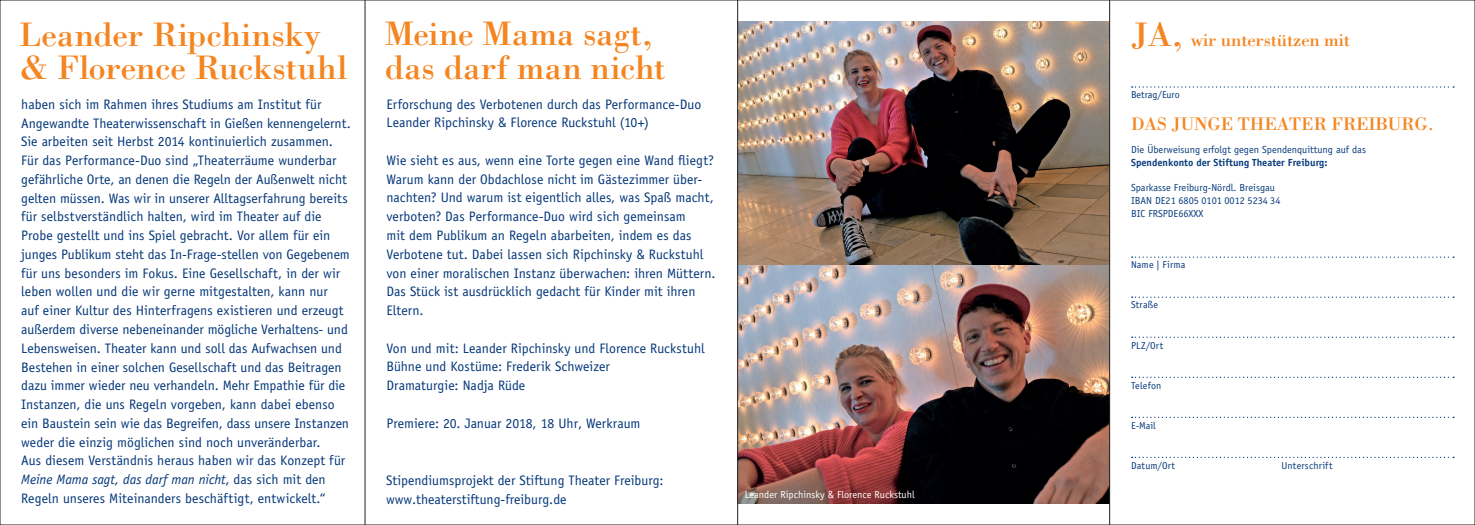
<style>
.page{position:relative;width:1475px;height:525px;background:#fff}
.page>*{position:absolute;margin:0;border:0;box-sizing:border-box;transform-origin:0 0}
.t1{font:35px/33.8px "Bodoni LT Std";letter-spacing:-.005em;color:#f58520}
.t2{font:18.75px "Bodoni LT Std";letter-spacing:-.01em;color:#f58520}
.t3{font:13.75px/18.8px "Officina Sans LT";color:#033679}
.t4{font:10.25px/12.8px "Officina Sans LT";color:#0a3d7d}
.t5{font:700 10.25px "Officina Sans LT";color:#0a3d7d}
.t6{font:10.25px "Officina Sans LT";color:#fff}
.t7{font:10px "Officina Sans LT";letter-spacing:.015em;color:#033679}
.s1{font-style:italic}
.s2{font-size:35px}
</style>
<div class="page">
<svg style="left:1131px;top:86px;width:322px;height:2px"></svg>
<svg style="left:1131px;top:256px;width:322px;height:2px"></svg>
<svg style="left:1131px;top:296px;width:322px;height:2px"></svg>
<svg style="left:1131px;top:336px;width:322px;height:2px"></svg>
<svg style="left:1131px;top:376px;width:322px;height:2px"></svg>
<svg style="left:1131px;top:416px;width:322px;height:2px"></svg>
<svg style="left:1131px;top:456px;width:322px;height:2px"></svg>
<img style="left:738px;top:264px;width:371px;height:239px">
<img style="left:738px;top:21px;width:371px;height:243px">
<hr style="left:737px;top:0;width:1px;height:524px;background:#231f20">
<hr style="left:1109px;top:0;width:1px;height:524px;background:#231f20">
<hr style="left:365px;top:0;width:1px;height:524px;background:#231f20">
<h1 class="t1" style="left:19px;top:17px;width:329px">Leander Ripchinsky &amp; Florence Ruckstuhl</h1>
<p class="t3" style="left:21px;top:95px;width:331px">haben sich im Rahmen ihres Studiums am Institut für Angewandte Theaterwissenschaft in Gießen kennengelernt.<br>Sie arbeiten seit Herbst 2014 kontinuierlich zusammen.<br>Für das Performance-Duo sind „Theaterräume wunderbar gefährliche Orte, an denen die Regeln der Außenwelt nicht gelten müssen. Was wir in unserer Alltagserfahrung bereits für selbstverständlich halten, wird im Theater auf die Probe gestellt und ins Spiel gebracht. Vor allem für ein junges Publikum steht das In-Frage-stellen von Gegebenem für uns besonders im Fokus. Eine Gesellschaft, in der wir leben wollen und die wir gerne mitgestalten, kann nur<br>auf einer Kultur des Hinterfragens existieren und erzeugt außerdem diverse nebeneinander mögliche Verhaltens- und Lebensweisen. Theater kann und soll das Aufwachsen und Bestehen in einer solchen Gesellschaft und das Beitragen dazu immer wieder neu verhandeln. Mehr Empathie für die Instanzen, die uns Regeln vorgeben, kann dabei ebenso ein Baustein sein wie das Begreifen, dass unsere Instanzen weder die einzig möglichen sind noch unveränderbar.<br>Aus diesem Verständnis heraus haben wir das Konzept für <span class="s1">Meine Mama sagt, das darf man nicht</span>, das sich mit den Regeln unseres Miteinanders beschäftigt, entwickelt.“</p>
<h1 class="t1" style="left:384px;top:16px;width:282px">Meine Mama sagt, das darf man nicht</h1>
<p class="t3" style="left:386px;top:94px;width:316px">Erforschung des Verbotenen durch das Performance-Duo<br>Leander Ripchinsky &amp; Florence Ruckstuhl (10+)</p>
<p class="t3" style="left:386px;top:151px;width:330px">Wie sieht es aus, wenn eine Torte gegen eine Wand fliegt?<br>Warum kann der Obdachlose nicht im Gästezimmer über&shy;nachten? Und warum ist eigentlich alles, was Spaß macht, verboten? Das Performance-Duo wird sich gemeinsam<br>mit dem Publikum an Regeln abarbeiten, indem es das Verbotene tut. Dabei lassen sich Ripchinsky &amp; Ruckstuhl von einer moralischen Instanz überwachen: ihren Müttern.<br>Das Stück ist ausdrücklich gedacht für Kinder mit ihren Eltern.</p>
<p class="t3" style="left:386px;top:338px;width:319px">Von und mit: Leander Ripchinsky und Florence Ruckstuhl<br>Bühne und Kostüme: Frederik Schweizer<br>Dramaturgie: Nadja Rüde</p>
<p class="t3" style="left:386px;top:413px;width:255px">Premiere: 20. Januar 2018, 18 Uhr, Werkraum</p>
<p class="t3" style="left:386px;top:470px;width:279px">Stipendiumsprojekt der Stiftung Theater Freiburg: www.theaterstiftung-freiburg.de</p>
<p class="t6" style="left:744px;top:488px;width:171px">Leander Ripchinsky &amp; Florence Ruckstuhl</p>
<h2 class="t2" style="left:1130px;top:28px;width:220px"><span class="s2">JA,</span> wir unterstützen mit</h2>
<p class="t7" style="left:1130px;top:89px;width:50px">Betrag/Euro</p>
<h2 class="t2" style="left:1130px;top:112px;width:304px">DAS JUNGE THEATER FREIBURG.</h2>
<p class="t4" style="left:1130px;top:143px;width:236px">Die Überweisung erfolgt gegen Spendenquittung auf das</p>
<p class="t5" style="left:1130px;top:156px;width:198px">Spendenkonto der Stiftung Theater Freiburg:</p>
<p class="t4" style="left:1130px;top:181px;width:151px">Sparkasse Freiburg-Nördl. Breisgau<br>IBAN DE21 6805 0101 0012 5234 34<br>BIC FRSPDE66XXX</p>
<p class="t7" style="left:1130px;top:259px;width:56px">Name | Firma</p>
<p class="t7" style="left:1130px;top:299px;width:29px">Straße</p>
<p class="t7" style="left:1130px;top:339px;width:34px">PLZ/Ort</p>
<p class="t7" style="left:1130px;top:379px;width:32px">Telefon</p>
<p class="t7" style="left:1130px;top:419px;width:26px">E-Mail</p>
<p class="t7" style="left:1130px;top:459px;width:45px">Datum/Ort</p>
<p class="t7" style="left:1281px;top:459px;width:53px">Unterschrift</p>
</div>
